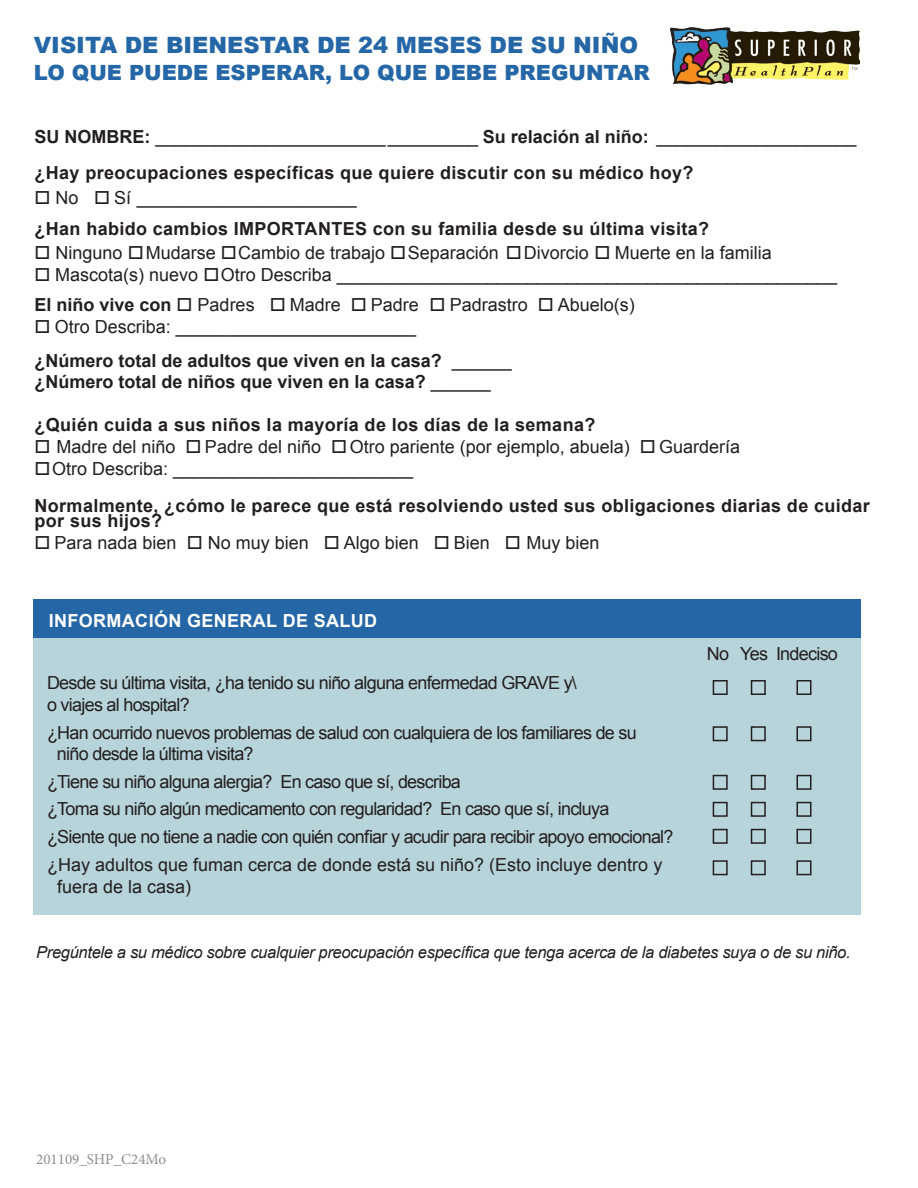
<style>
.page{position:relative;width:918px;height:1188px;background:#fff}
.page>*{position:absolute;margin:0;border:0;box-sizing:border-box;transform-origin:0 0}
.t1{font:900 22.5px "Arial";color:#2567a6}
.t2{font:900 21px "Arial";color:#2567a6}
.t3{font:18px "Arial";color:#231f20}
.t4{font:18px "Arial";letter-spacing:-.04em;color:#231f20}
.t5{font:700 18px/15.6px "Arial";letter-spacing:.02em;color:#231f20}
.t6{font:700 18px "Arial";color:#231f20}
.t7{font:700 18px "Arial";letter-spacing:.02em;color:#fff}
.t8{font:italic 16.5px "Arial";letter-spacing:-.02em;color:#231f20}
.t9{font:15px "Minion Pro";color:#231f20}
.s1{font-weight:700}
.s2{font-weight:400}
</style>
<div class="page">
<img style="left:670px;top:27px;width:189px;height:58px">
<div style="left:34px;top:638px;width:827px;height:277px;background:#b7d4da"></div>
<div style="left:34px;top:600px;width:827px;height:38px;background:#2567a6"></div>
<div style="left:713px;top:680px;width:15px;height:15px;border:2px solid #231f20"></div>
<div style="left:713px;top:775px;width:15px;height:15px;border:2px solid #231f20"></div>
<div style="left:713px;top:802px;width:15px;height:15px;border:2px solid #231f20"></div>
<div style="left:713px;top:829px;width:15px;height:15px;border:2px solid #231f20"></div>
<div style="left:713px;top:860px;width:15px;height:15px;border:2px solid #231f20"></div>
<div style="left:751px;top:680px;width:15px;height:15px;border:2px solid #231f20"></div>
<div style="left:751px;top:775px;width:15px;height:15px;border:2px solid #231f20"></div>
<div style="left:751px;top:802px;width:15px;height:15px;border:2px solid #231f20"></div>
<div style="left:751px;top:829px;width:15px;height:15px;border:2px solid #231f20"></div>
<div style="left:751px;top:860px;width:15px;height:15px;border:2px solid #231f20"></div>
<div style="left:796px;top:680px;width:16px;height:15px;border:2px solid #231f20"></div>
<div style="left:796px;top:775px;width:16px;height:15px;border:2px solid #231f20"></div>
<div style="left:796px;top:802px;width:16px;height:15px;border:2px solid #231f20"></div>
<div style="left:796px;top:829px;width:16px;height:15px;border:2px solid #231f20"></div>
<div style="left:796px;top:860px;width:16px;height:15px;border:2px solid #231f20"></div>
<div style="left:713px;top:726px;width:15px;height:15px;border:2px solid #231f20"></div>
<div style="left:751px;top:726px;width:15px;height:15px;border:2px solid #231f20"></div>
<div style="left:796px;top:726px;width:16px;height:15px;border:2px solid #231f20"></div>
<p class="t1" style="left:34px;top:29px;width:606px">VISITA DE BIENESTAR DE 24 MESES DE SU NIÑO</p>
<p class="t2" style="left:34px;top:57px;width:618px">LO QUE PUEDE ESPERAR, LO QUE DEBE PREGUNTAR</p>
<p class="t4" style="left:35px;top:125px;width:823px"><span class="s1">SU NOMBRE:</span> ________________________________ <span class="s1">Su relación al niño:</span> ____________________</p>
<p class="t5" style="left:35px;top:166px;width:661px">¿Hay preocupaciones específicas que quiere discutir con su médico hoy?</p>
<p class="t4" style="left:35px;top:186px;width:324px">□ No □ Sí ______________________</p>
<p class="t5" style="left:35px;top:221px;width:676px">¿Han habido cambios IMPORTANTES con su familia desde su última visita?</p>
<p class="t3" style="left:35px;top:241px;width:739px">□ Ninguno □Mudarse □Cambio de trabajo □ Separación □Divorcio □ Muerte en la familia</p>
<p class="t3" style="left:35px;top:263px;width:804px">□ Mascota(s) nuevo □Otro Describa __________________________________________________</p>
<p class="t3" style="left:35px;top:293px;width:602px"><span class="s1">El niño vive con</span> □ Padres □ Madre □ Padre □ Padrastro □ Abuelo(s)</p>
<p class="t3" style="left:35px;top:315px;width:383px">□ Otro Describa: ________________________</p>
<p class="t6" style="left:35px;top:349px;width:479px">¿Número total de adultos que viven en la casa? <span class="s2">______</span></p>
<p class="t6" style="left:35px;top:370px;width:458px">¿Número total de niños que viven en la casa? <span class="s2">______</span></p>
<p class="t5" style="left:35px;top:418px;width:562px">¿Quién cuida a sus niños la mayoría de los días de la semana?</p>
<p class="t3" style="left:35px;top:435px;width:707px">□ Madre del niño □ Padre del niño □Otro pariente (por ejemplo, abuela) □ Guardería</p>
<p class="t3" style="left:35px;top:457px;width:380px">□Otro Describa: ________________________</p>
<p class="t5" style="left:35px;top:498px;width:837px">Normalmente, ¿cómo le parece que está resolviendo usted sus obligaciones diarias de cuidar por sus hijos?</p>
<p class="t3" style="left:35px;top:531px;width:567px">□ Para nada bien □ No muy bien □ Algo bien □ Bien □ Muy bien</p>
<p class="t7" style="left:49px;top:609px;width:330px">INFORMACIÓN GENERAL DE SALUD</p>
<p class="t4" style="left:47px;top:671px;width:531px">Desde su última visita, ¿ha tenido su niño alguna enfermedad GRAVE y\</p>
<p class="t4" style="left:47px;top:693px;width:144px">o viajes al hospital?</p>
<p class="t4" style="left:47px;top:721px;width:591px">¿Han ocurrido nuevos problemas de salud con cualquiera de los familiares de su</p>
<p class="t4" style="left:57px;top:742px;width:198px">niño desde la última visita?</p>
<p class="t4" style="left:47px;top:770px;width:415px">¿Tiene su niño alguna alergia? En caso que sí, describa</p>
<p class="t4" style="left:47px;top:797px;width:564px">¿Toma su niño algún medicamento con regularidad? En caso que sí, incluya</p>
<p class="t4" style="left:47px;top:825px;width:628px">¿Siente que no tiene a nadie con quién confiar y acudir para recibir apoyo emocional?</p>
<p class="t3" style="left:47px;top:853px;width:617px">¿Hay adultos que fuman cerca de donde está su niño? (Esto incluye dentro y</p>
<p class="t3" style="left:57px;top:875px;width:136px">fuera de la casa)</p>
<p class="t4" style="left:707px;top:642px;width:133px">No Yes Indeciso</p>
<p class="t8" style="left:36px;top:941px;width:816px">Pregúntele a su médico sobre cualquier preocupación específica que tenga acerca de la diabetes suya o de su niño.</p>
<p class="t9" style="left:36px;top:1150px;width:132px">201109_SHP_C24Mo</p>
</div>
